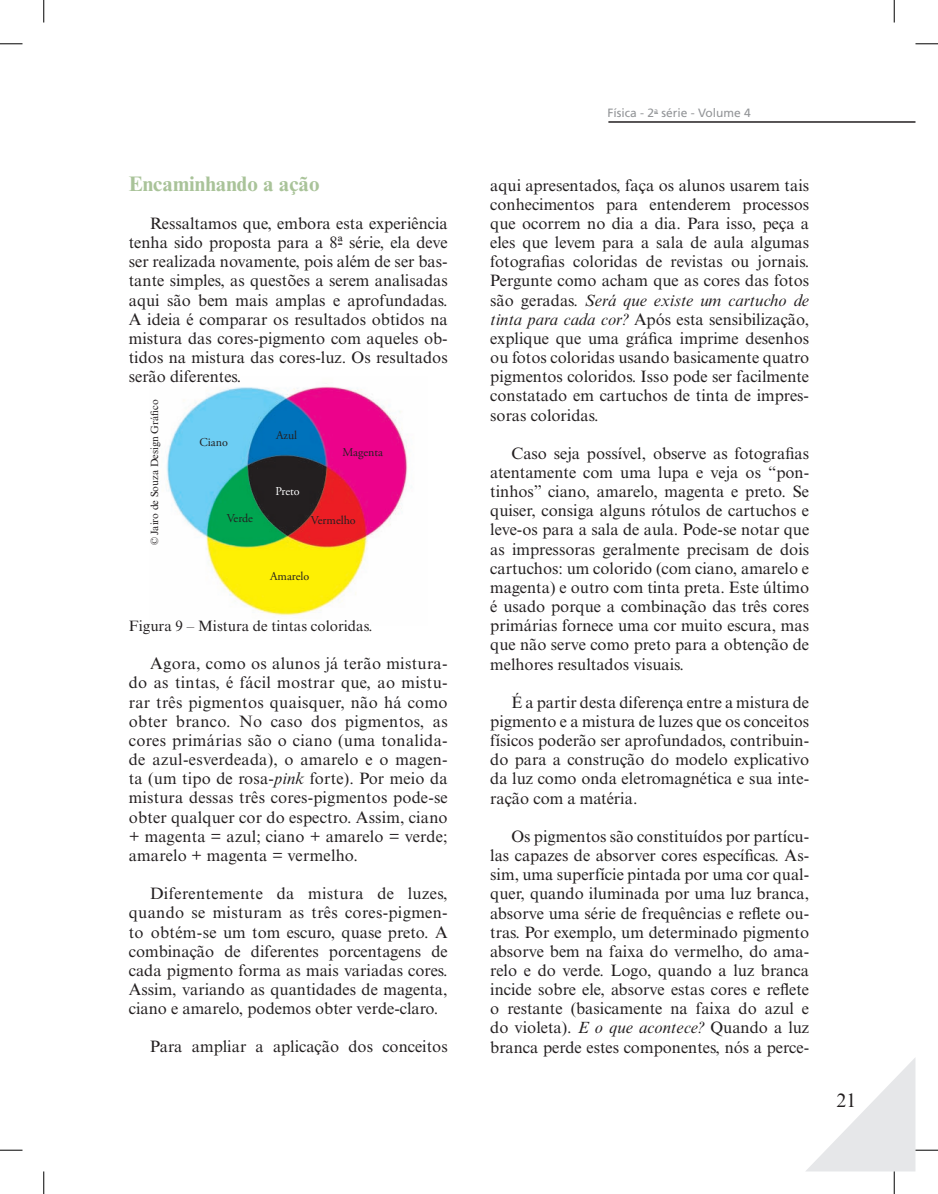
<style>
.page{position:relative;width:938px;height:1194px;background:#fff}
.page>*{position:absolute;margin:0;border:0;box-sizing:border-box;transform-origin:0 0}
.t1{font:700 21px "Times New Roman MT Std";color:#a9c399}
.t2{font:19.5px "Times New Roman MT Std";color:#231f20}
.t3{font:16.5px/19.2px "Times New Roman MT Std";color:#231f20;text-align:justify}
.t4{font:15px "Times New Roman MT Std";color:#231f20}
.t5{font:12px "Adobe Garamond Pro";color:#231f20}
.t6{font:12px "Frutiger LT Std";color:#939598}
.t7{font:12px "Adobe Garamond Pro";color:#fff}
.t8{font:10.5px "Times New Roman MT Std";color:#231f20}
.s1{font-style:italic}
</style>
<div class="page">
<hr style="left:608px;top:121px;width:307px;height:2px;background:#231f20">
<img style="left:165px;top:386px;width:243px;height:233px">
<svg style="left:0;top:44px;width:22px;height:1px"></svg>
<svg style="left:915px;top:44px;width:23px;height:1px"></svg>
<svg style="left:0;top:1149px;width:22px;height:1px"></svg>
<svg style="left:44px;top:0;width:1px;height:22px"></svg>
<svg style="left:44px;top:1171px;width:1px;height:22px"></svg>
<svg style="left:894px;top:0;width:1px;height:22px"></svg>
<svg style="left:806px;top:1058px;width:132px;height:135px"></svg>
<p class="t1" style="left:129px;top:170px;width:192px">Encaminhando a ação</p>
<p class="t3" style="left:129px;top:214px;width:320px;text-indent:21px">Ressaltamos que, embora esta experiência tenha sido proposta para a 8ª- série, ela deve ser realizada novamente, pois além de ser bas&shy;tante simples, as questões a serem analisadas aqui são bem mais amplas e aprofundadas.<br>A ideia é comparar os resultados obtidos na mistura das cores-pigmento com aqueles ob&shy;tidos na mistura das cores-luz. Os resultados serão diferentes.</p>
<p class="t8" style="left:148px;top:545px;width:147px;rotate:-90deg">© Jairo de Souza Design Gráfico</p>
<p class="t5" style="left:199px;top:435px;width:30px">ciano</p>
<p class="t5" style="left:227px;top:510px;width:28px">Verde</p>
<p class="t5" style="left:276px;top:428px;width:23px">Azul</p>
<p class="t7" style="left:275px;top:484px;width:26px">Preto</p>
<p class="t5" style="left:342px;top:445px;width:42px">Magenta</p>
<p class="t5" style="left:311px;top:513px;width:46px">Vermelho</p>
<p class="t5" style="left:270px;top:569px;width:41px">Amarelo</p>
<p class="t4" style="left:129px;top:617px;width:245px">Figura 9 – Mistura de tintas coloridas.</p>
<p class="t3" style="left:129px;top:654px;width:320px;text-indent:21px">Agora, como os alunos já terão mistura&shy;do as tintas, é fácil mostrar que, ao mistu&shy;rar três pigmentos quaisquer, não há como obter branco. No caso dos pigmentos, as cores primárias são o ciano (uma tonalida&shy;de azul-esverdeada), o amarelo e o magen&shy;ta (um tipo de rosa-<span class="s1">pink</span> forte). Por meio da mistura dessas três cores-pigmentos pode-se obter qualquer cor do espectro. Assim, ciano + magenta = azul; ciano + amarelo = verde; amarelo + magenta = vermelho.</p>
<p class="t3" style="left:129px;top:883px;width:320px;text-indent:21px">Diferentemente da mistura de luzes, quando se misturam as três cores-pigmen&shy;to obtém-se um tom escuro, quase preto. A combinação de diferentes porcentagens de cada pigmento forma as mais variadas cores.<br>Assim, variando as quantidades de magenta, ciano e amarelo, podemos obter verde-claro.</p>
<p class="t3" style="left:150px;top:1036px;width:299px">Para ampliar a aplicação dos conceitos</p>
<p class="t6" style="left:608px;top:105px;width:145px">Física - 2<sup>a</sup> série - Volume 4</p>
<p class="t3" style="left:490px;top:175px;width:320px">aqui apresentados, faça os alunos usarem tais conhecimentos para entenderem processos que ocorrem no dia a dia. Para isso, peça a eles que levem para a sala de aula algumas fotografias coloridas de revistas ou jornais.<br>Pergunte como acham que as cores das fotos são geradas. <span class="s1">Será que existe um cartucho de tinta para cada cor?</span> Após esta sensibilização, explique que uma gráfica imprime desenhos ou fotos coloridas usando basicamente quatro pigmentos coloridos. Isso pode ser facilmente constatado em cartuchos de tinta de impres&shy;soras coloridas.</p>
<p class="t3" style="left:490px;top:443px;width:320px;text-indent:21px">Caso seja possível, observe as fotografias atentamente com uma lupa e veja os “pon&shy;tinhos” ciano, amarelo, magenta e preto. Se quiser, consiga alguns rótulos de cartuchos e leve-os para a sala de aula. Pode-se notar que as impressoras geralmente precisam de dois cartuchos: um colorido (com ciano, amarelo e magenta) e outro com tinta preta. Este último é usado porque a combinação das três cores primárias fornece uma cor muito escura, mas que não serve como preto para a obtenção de melhores resultados visuais.</p>
<p class="t3" style="left:490px;top:692px;width:320px;text-indent:21px">É a partir desta diferença entre a mistura de pigmento e a mistura de luzes que os conceitos físicos poderão ser aprofundados, contribuin&shy;do para a construção do modelo explicativo da luz como onda eletromagnética e sua inte&shy;ração com a matéria.</p>
<p class="t3" style="left:490px;top:826px;width:320px;text-indent:21px">Os pigmentos são constituídos por partícu&shy;las capazes de absorver cores específicas. As&shy;sim, uma superfície pintada por uma cor qual&shy;quer, quando iluminada por uma luz branca, absorve uma série de frequências e reflete ou&shy;tras. Por exemplo, um determinado pigmento absorve bem na faixa do vermelho, do ama&shy;relo e do verde. Logo, quando a luz branca incide sobre ele, absorve estas cores e reflete o restante (basicamente na faixa do azul e do violeta). <span class="s1">E o que acontece?</span> Quando a luz branca perde estes componentes, nós a perce-</p>
<p class="t2" style="left:837px;top:1088px;width:21px">21</p>
</div>
